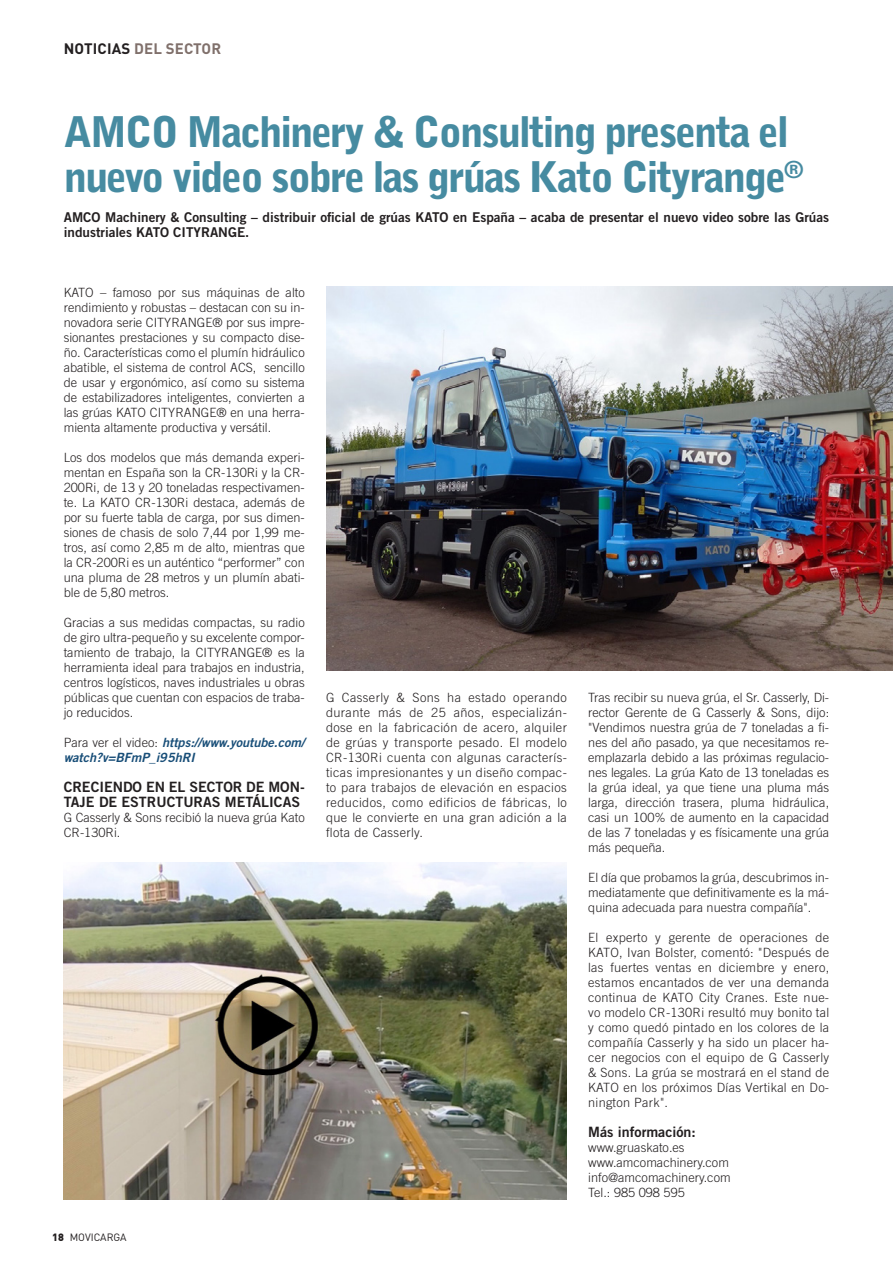
<style>
.page{position:relative;width:893px;height:1263px;background:#fff}
.page>*{position:absolute;margin:0;border:0;box-sizing:border-box;transform-origin:0 0}
.TITULAR_GR{font:900 42px/45px "Bell Gothic Std";letter-spacing:-.05em;color:#468ba1}
.t1{font:700 15px "DINOT";letter-spacing:.01em;color:#80706b}
.Ladillo_trade_negro{font:14.25px/15px "Trade Gothic LT Std Bd 2";color:#231f20}
.subtitular_noticias{font:13.5px/15px "Trade Gothic LT Std Bd 2";color:#231f20}
.Texto{font:300 12.75px/15px "Trade Gothic LT Std";color:#231f20;text-align:justify}
.Texto-2{font:12.75px/15px "Trade Gothic LT Std Bd 2 Obl";color:#184e78}
.t2{font:10.5px "DINOT";color:#231f20}
.s1{color:#231f20}
.s2{font-family:"Trade Gothic LT Std";font-weight:300;color:#231f20}
.s3{font-weight:900}
</style>
<div class="page">
<img style="left:64px;top:862px;width:503px;height:337px">
<img style="left:326px;top:286px;width:567px;height:384px">
<p class="t1" style="left:64px;top:38px;width:159px"><span class="s1">NOTICIAS</span> DEL SECTOR</p>
<p class="TITULAR_GR" style="left:64px;top:110px;width:741px">AMCO Machinery &amp; Consulting presenta el nuevo video sobre las grúas Kato Cityrange<sup>®</sup></p>
<p class="subtitular_noticias" style="left:64px;top:210px;width:767px">AMCO Machinery &amp; Consulting – distribuir oficial de grúas KATO en España – acaba de presentar el nuevo video sobre las Grúas industriales KATO CITYRANGE.</p>
<p class="Texto" style="left:64px;top:285px;width:242px">KATO – famoso por sus máquinas de alto rendimiento y robustas – destacan con su in&shy;novadora serie CITYRANGE® por sus impre&shy;sionantes prestaciones y su compacto dise&shy;ño. Características como el plumín hidráulico abatible, el sistema de control ACS, sencillo de usar y ergonómico, así como su sistema de estabilizadores inteligentes, convierten a las grúas KATO CITYRANGE® en una herra&shy;mienta altamente productiva y versátil.</p>
<p class="Texto" style="left:64px;top:450px;width:242px">Los dos modelos que más demanda experi&shy;mentan en España son la CR-130Ri y la CR-200Ri, de 13 y 20 toneladas respectivamen&shy;te. La KATO CR-130Ri destaca, además de por su fuerte tabla de carga, por sus dimen&shy;siones de chasis de solo 7,44 por 1,99 me&shy;tros, así como 2,85 m de alto, mientras que la CR-200Ri es un auténtico “performer” con una pluma de 28 metros y un plumín abati&shy;ble de 5,80 metros.</p>
<p class="Texto" style="left:64px;top:615px;width:242px">Gracias a sus medidas compactas, su radio de giro ultra-pequeño y su excelente compor&shy;tamiento de trabajo, la CITYRANGE® es la herramienta ideal para trabajos en industria, centros logísticos, naves industriales u obras públicas que cuentan con espacios de traba&shy;jo reducidos.</p>
<p class="Texto-2" style="left:64px;top:735px;width:242px"><span class="s2">Para ver el video:</span> https://www.youtube.com/ watch?v=BFmP_i95hRI</p>
<p class="Ladillo_trade_negro" style="left:64px;top:779px;width:242px">CRECIENDO EN EL SECTOR DE MON-<br>TAJE DE ESTRUCTURAS METÁLICAS</p>
<p class="Texto" style="left:64px;top:810px;width:242px">G Casserly &amp; Sons recibió la nueva grúa Kato<br>CR-130Ri.</p>
<p class="t2" style="left:52px;top:1230px;width:76px"><span class="s3">18</span> MOVICARGA</p>
<p class="Texto" style="left:326px;top:690px;width:242px">G Casserly &amp; Sons ha estado operando durante más de 25 años, especializán&shy;dose en la fabricación de acero, alquiler de grúas y transporte pesado. El modelo CR-130Ri cuenta con algunas caracterís&shy;ticas impresionantes y un diseño compac&shy;to para trabajos de elevación en espacios reducidos, como edificios de fábricas, lo que le convierte en una gran adición a la flota de Casserly.</p>
<p class="Texto" style="left:588px;top:690px;width:242px">Tras recibir su nueva grúa, el Sr. Casserly, Di&shy;rector Gerente de G Casserly &amp; Sons, dijo: "Vendimos nuestra grúa de 7 toneladas a fi&shy;nes del año pasado, ya que necesitamos re&shy;emplazarla debido a las próximas regulacio&shy;nes legales. La grúa Kato de 13 toneladas es la grúa ideal, ya que tiene una pluma más larga, dirección trasera, pluma hidráulica, casi un 100% de aumento en la capacidad de las 7 toneladas y es físicamente una grúa más pequeña.</p>
<p class="Texto" style="left:588px;top:870px;width:242px">El día que probamos la grúa, descubrimos in&shy;mediatamente que definitivamente es la má&shy;quina adecuada para nuestra compañía".</p>
<p class="Texto" style="left:588px;top:930px;width:242px">El experto y gerente de operaciones de KATO, Ivan Bolster, comentó: "Después de las fuertes ventas en diciembre y enero, estamos encantados de ver una demanda continua de KATO City Cranes. Este nue&shy;vo modelo CR-130Ri resultó muy bonito tal y como quedó pintado en los colores de la compañía Casserly y ha sido un placer ha&shy;cer negocios con el equipo de G Casserly &amp; Sons. La grúa se mostrará en el stand de KATO en los próximos Días Vertikal en Do&shy;nington Park".</p>
<p class="Ladillo_trade_negro" style="left:588px;top:1124px;width:109px">Más información:</p>
<p class="Texto" style="left:588px;top:1140px;width:98px">www.gruaskato.es</p>
<p class="Texto" style="left:588px;top:1155px;width:142px">www.amcomachinery.com</p>
<p class="Texto" style="left:588px;top:1170px;width:144px">info@amcomachinery.com</p>
<p class="Texto" style="left:588px;top:1185px;width:98px">Tel.: 985 098 595</p>
</div>
